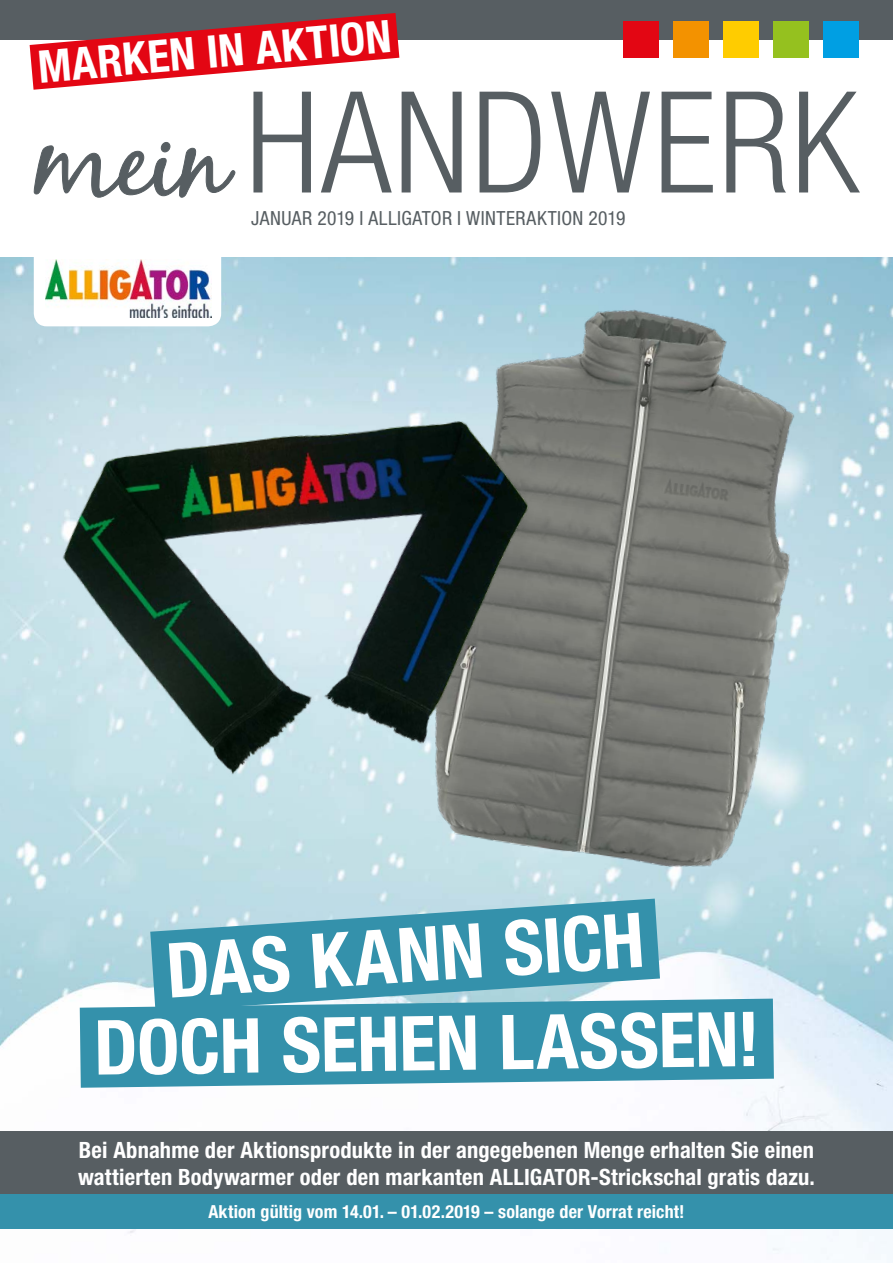
<style>
.page{position:relative;width:893px;height:1263px;background:#fff}
.page>*{position:absolute;margin:0;border:0;box-sizing:border-box;transform-origin:0 0}
.t1{font:700 condensed 75.9px "Helvetica Neue LT Pro";color:#fff}
.t2{font:700 condensed 45px "Helvetica Neue LT Pro";color:#fff}
.t3{font:700 condensed 22.5px/27px "Helvetica Neue LT Pro";letter-spacing:.01em;color:#fff}
.t4{font:condensed 19.5px "Helvetica Neue LT Pro";letter-spacing:.015em;color:#575e62}
.t5{font:700 condensed 18px "Helvetica Neue LT Pro";letter-spacing:.01em;color:#fff}
</style>
<div class="page">
<img style="left:0;top:257px;width:893px;height:1006px">
<div style="left:0;top:1131px;width:893px;height:64px;background:#575e62"></div>
<div style="left:0;top:1195px;width:893px;height:34px;background:#3491ab"></div>
<img style="left:381px;top:269px;width:457px;height:622px">
<img style="left:45px;top:396px;width:523px;height:399px">
<svg style="left:80px;top:998px;width:694px;height:90px;fill:#3491ab"></svg>
<svg style="left:150px;top:899px;width:510px;height:112px;fill:#3491ab"></svg>
<div style="left:34px;top:243px;width:187px;height:83px;background:#fff;border-radius:13px"></div>
<img style="left:46px;top:300px;width:166px;height:18px">
<div style="left:0;top:0;width:893px;height:40px;background:#575e62"></div>
<svg style="left:253px;top:92px;width:607px;height:100px"></svg>
<svg style="left:30px;top:13px;width:369px;height:77px"></svg>
<svg style="left:33px;top:142px;width:203px;height:158px"></svg>
<div style="left:774px;top:21px;width:35px;height:37px;background:#95c11f"></div>
<div style="left:824px;top:21px;width:35px;height:37px;background:#009fe3"></div>
<div style="left:623px;top:21px;width:35px;height:37px;background:#e30613"></div>
<div style="left:723px;top:21px;width:35px;height:37px;background:#fc0"></div>
<div style="left:673px;top:21px;width:35px;height:37px;background:#f39200"></div>
<h2 class="t2" style="left:36px;top:40px;width:356px;rotate:-5deg">MARKEN IN AKTION</h2>
<p class="t4" style="left:251px;top:206px;width:376px">JANUAR 2019 I ALLIGATOR I WINTERAKTION 2019</p>
<h1 class="t1" style="left:163px;top:926px;width:480px;rotate:-4deg">DAS KANN SICH</h1>
<h1 class="t1" style="left:93px;top:1004px;width:667px;rotate:-1deg">DOCH SEHEN LASSEN!</h1>
<p class="t3" style="left:78px;top:1136px;width:738px">Bei Abnahme der Aktionsprodukte in der angegebenen Menge erhalten Sie einen wattierten Bodywarmer oder den markanten ALLIGATOR-Strickschal gratis dazu.</p>
<p class="t5" style="left:208px;top:1201px;width:478px">Aktion gültig vom 14.01. – 01.02.2019 – solange der Vorrat reicht!</p>
</div>
